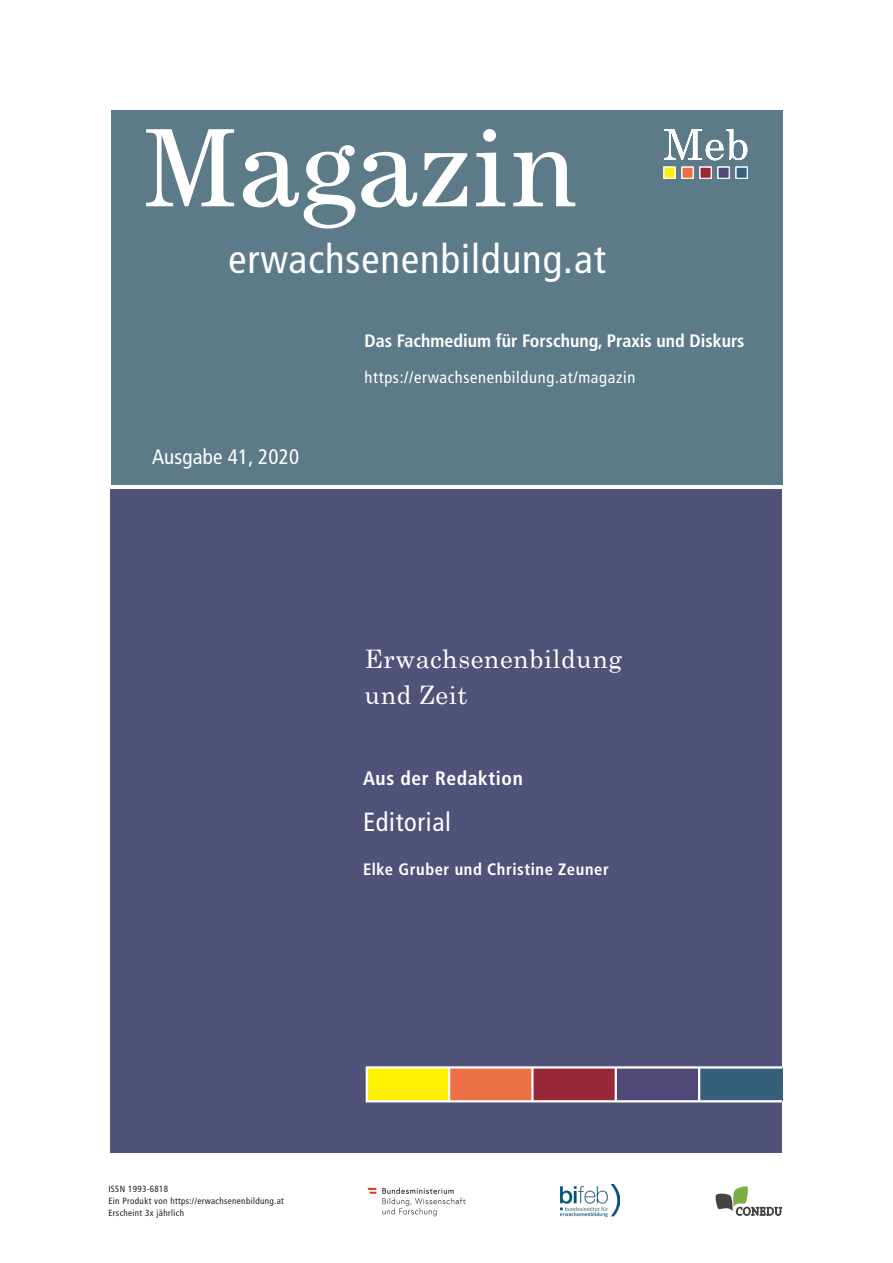
<style>
.page{position:relative;width:893px;height:1263px;background:#fff}
.page>*{position:absolute;margin:0;border:0;box-sizing:border-box;transform-origin:0 0}
.t1{font:condensed 40.5px "Frutiger LT Std";letter-spacing:.025em;color:#fff}
.UE1{font:condensed 26.25px "Frutiger LT Std";letter-spacing:.025em;color:#fff}
.t2{font:25.5px/36px "Century Schoolbook";letter-spacing:.02em;color:#fff}
.t3{font:condensed 21px "Frutiger LT Std";letter-spacing:.01em;color:#fff}
.rubrik{font:700 condensed 19.5px "Frutiger LT Std";letter-spacing:.03em;color:#fff}
.t4{font:700 condensed 18px "Frutiger LT Std";color:#fff}
.t5{font:condensed 16.5px "Frutiger LT Std";letter-spacing:.04em;color:#fff}
.Autorin{font:700 condensed 16.5px "Frutiger LT Std";letter-spacing:.035em;color:#fff}
.t6{font:condensed 9px/12px "Frutiger LT Std";letter-spacing:.04em;color:#231f20}
</style>
<div class="page">
<div style="left:111px;top:489px;width:671px;height:663px;background:#51527a"></div>
<div style="left:111px;top:111px;width:671px;height:374px;background:#5c7a88"></div>
<div style="left:532px;top:1067px;width:84px;height:34px;background:#982738"></div>
<div style="left:616px;top:1067px;width:83px;height:34px;background:#514a76"></div>
<div style="left:699px;top:1067px;width:83px;height:34px;background:#34607b"></div>
<div style="left:367px;top:1067px;width:82px;height:34px;background:#fff101"></div>
<div style="left:449px;top:1067px;width:83px;height:34px;background:#eb7046"></div>
<hr style="left:448px;top:1067px;width:2px;height:34px;background:#fff">
<hr style="left:531px;top:1067px;width:3px;height:34px;background:#fff">
<hr style="left:615px;top:1067px;width:2px;height:34px;background:#fff">
<hr style="left:698px;top:1067px;width:2px;height:34px;background:#fff">
<div style="left:366px;top:1066px;width:417px;height:36px;border:2px solid #fff"></div>
<svg style="left:146px;top:129px;width:429px;height:100px"></svg>
<svg style="left:715px;top:1186px;width:67px;height:29px"></svg>
<img style="left:367px;top:1187px;width:99px;height:30px">
<img style="left:561px;top:1185px;width:59px;height:32px">
<div style="left:700px;top:167px;width:11px;height:11px;background:#982738;border:1px solid #fff"></div>
<div style="left:718px;top:167px;width:11px;height:11px;background:#514a76;border:1px solid #fff"></div>
<div style="left:736px;top:167px;width:11px;height:11px;background:#34607b;border:1px solid #fff"></div>
<div style="left:664px;top:167px;width:11px;height:11px;background:#fff101"></div>
<div style="left:682px;top:167px;width:11px;height:11px;background:#eb7046;border:1px solid #fff"></div>
<svg style="left:664px;top:129px;width:83px;height:31px"></svg>
<h1 class="t1" style="left:229px;top:235px;width:379px">erwachsenenbildung.at</h1>
<h3 class="t3" style="left:152px;top:444px;width:149px">Ausgabe 41, 2020</h3>
<h3 class="t4" style="left:365px;top:330px;width:381px">Das Fachmedium für Forschung, Praxis und Diskurs</h3>
<h3 class="t5" style="left:365px;top:367px;width:272px">https://erwachsenenbildung.at/magazin</h3>
<h3 class="t2" style="left:365px;top:639px;width:259px">Erwachsenenbildung und Zeit</h3>
<p class="rubrik" style="left:363px;top:766px;width:161px">Aus der Redaktion</p>
<p class="UE1" style="left:363px;top:807px;width:90px">Editorial</p>
<p class="Autorin" style="left:363px;top:859px;width:247px">Elke Gruber und Christine Zeuner</p>
<p class="t6" style="left:108px;top:1183px;width:177px">ISSN 1993-6818<br>Ein Produkt von https://erwachsenenbildung.at<br>Erscheint 3x jährlich</p>
</div>
